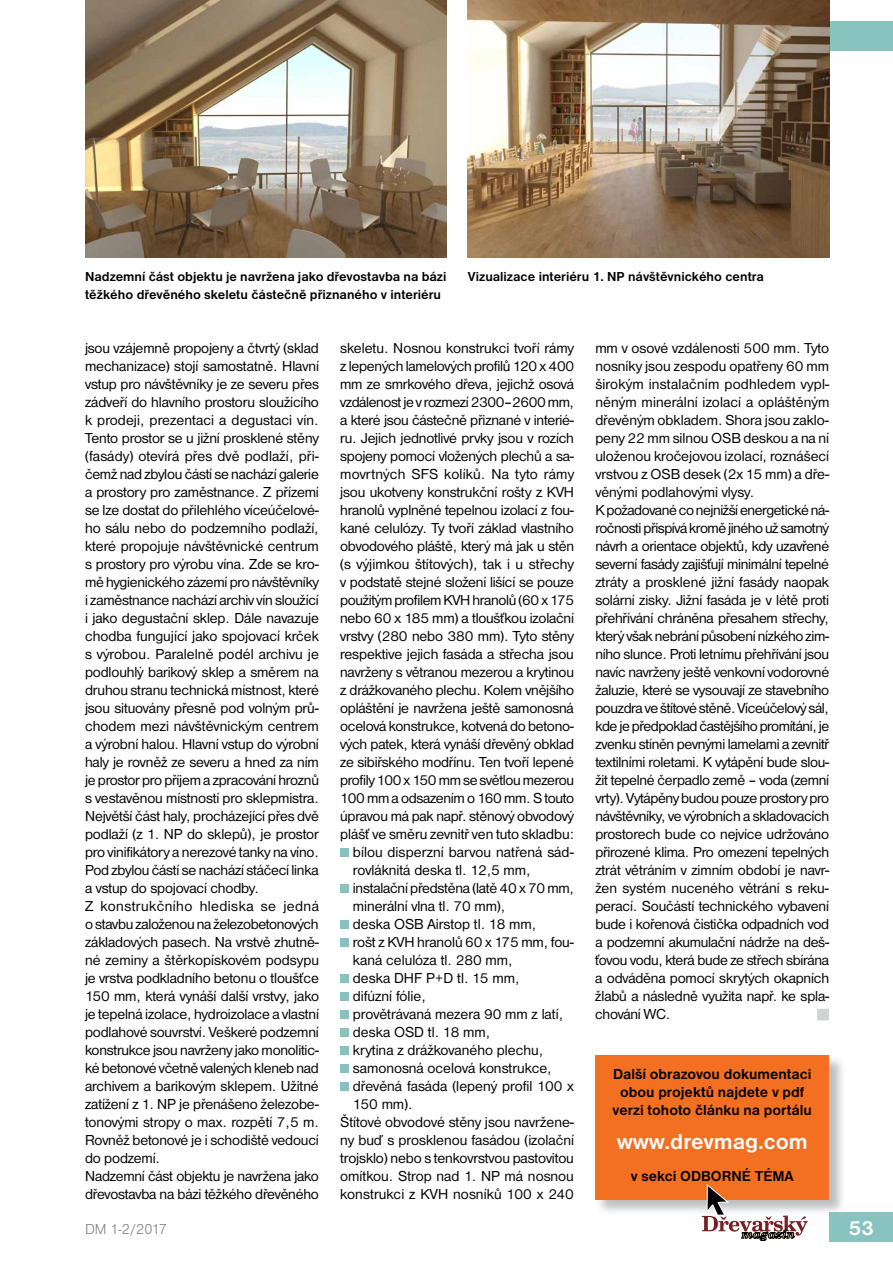
<style>
.page{position:relative;width:893px;height:1263px;background:#fff}
.page>*{position:absolute;margin:0;border:0;box-sizing:border-box;transform-origin:0 0}
.t1{font:700 22.5px "Nimbus San DEE";color:#fff}
.t2{font:700 21px "Nimbus San DEE";color:#fff}
.t3{font:15px/18px "Nimbus San DEE";letter-spacing:-.01em;color:#000}
.t4{font:700 15px/18px "Nimbus San DEE";color:#000;text-align:center}
.t5{font:15px "Nimbus San DEE";letter-spacing:.01em;color:#000}
.t6{font:15px "Nimbus San DEE Ligh";letter-spacing:-.02em;color:#808285}
.t7{font:700 13.5px/18px "Nimbus San DEE";color:#000}
</style>
<div class="page">
<div style="left:829px;top:1212px;width:64px;height:30px;background:#89c3c0"></div>
<div style="left:829px;top:21px;width:64px;height:30px;background:#89c3c0"></div>
<div style="left:340px;top:848px;width:9px;height:9px;background:#89c3c0"></div>
<div style="left:340px;top:884px;width:9px;height:9px;background:#89c3c0"></div>
<div style="left:340px;top:920px;width:9px;height:9px;background:#89c3c0"></div>
<div style="left:340px;top:938px;width:9px;height:9px;background:#89c3c0"></div>
<div style="left:340px;top:974px;width:9px;height:9px;background:#89c3c0"></div>
<div style="left:340px;top:992px;width:9px;height:9px;background:#89c3c0"></div>
<div style="left:340px;top:1010px;width:9px;height:9px;background:#89c3c0"></div>
<div style="left:340px;top:1028px;width:9px;height:9px;background:#89c3c0"></div>
<div style="left:340px;top:1046px;width:9px;height:9px;background:#89c3c0"></div>
<div style="left:340px;top:1064px;width:9px;height:9px;background:#89c3c0"></div>
<div style="left:340px;top:1082px;width:9px;height:9px;background:#89c3c0"></div>
<div style="left:596px;top:1055px;width:250px;height:161px;background:#a7a9ac;opacity:.75"></div>
<div style="left:595px;top:1055px;width:234px;height:144px;background:#f36f21"></div>
<svg style="left:702px;top:1184px;width:106px;height:57px"></svg>
<img style="left:85px;top:0;width:361px;height:257px">
<img style="left:468px;top:0;width:361px;height:258px">
<div style="left:818px;top:1009px;width:11px;height:11px;background:#d1d3d4"></div>
<p class="t7" style="left:85px;top:268px;width:363px">Nadzemní část objektu je navržena jako dřevostavba na bázi těžkého dřevěného skeletu částečně přiznaného v interiéru</p>
<p class="t7" style="left:468px;top:268px;width:298px">Vizualizace interiéru 1. NP návštěvnického centra</p>
<p class="t3" style="left:85px;top:340px;width:236px">jsou vzájemně propojeny a čtvrtý (sklad mechanizace) stojí samostatně. Hlavní vstup pro návštěvníky je ze severu přes zádveří do hlavního prostoru sloužícího k prodeji, prezentaci a degustaci vín.<br>Tento prostor se u jižní prosklené stěny (fasády) otevírá přes dvě podlaží, při&shy;čemž nad zbylou částí se nachází galerie a prostory pro zaměstnance. Z přízemí se lze dostat do přilehlého víceúčelové&shy;ho sálu nebo do podzemního podlaží, které propojuje návštěvnické centrum s prostory pro výrobu vína. Zde se kro&shy;mě hygienického zázemí pro návštěvníky i zaměstnance nachází archiv vín sloužící i jako degustační sklep. Dále navazuje chodba fungující jako spojovací krček s výrobou. Paralelně podél archivu je podlouhlý barikový sklep a směrem na druhou stranu technická místnost, které jsou situovány přesně pod volným prů&shy;chodem mezi návštěvnickým centrem a výrobní halou. Hlavní vstup do výrobní haly je rovněž ze severu a hned za ním je prostor pro příjem a zpracování hroznů s vestavěnou místností pro sklepmistra.<br>Největší část haly, procházející přes dvě podlaží (z 1. NP do sklepů), je prostor pro vinifikátory a nerezové tanky na víno.<br>Pod zbylou částí se nachází stáčecí linka a vstup do spojovací chodby.<br>Z konstrukčního hlediska se jedná o stavbu založenou na železobetonových základových pasech. Na vrstvě zhutně&shy;né zeminy a štěrkopískovém podsypu je vrstva podkladního betonu o tloušťce 150 mm, která vynáší další vrstvy, jako je tepelná izolace, hydroizolace a vlastní podlahové souvrství. Veškeré podzemní konstrukce jsou navrženy jako monolitic&shy;ké betonové včetně valených kleneb nad archivem a barikovým sklepem. Užitné zatížení z 1. NP je přenášeno železobe&shy;tonovými stropy o max. rozpětí 7,5 m.<br>Rovněž betonové je i schodiště vedoucí do podzemí.<br>Nadzemní část objektu je navržena jako dřevostavba na bázi těžkého dřevěného</p>
<p class="t3" style="left:340px;top:339px;width:235px">skeletu. Nosnou konstrukci tvoří rámy</p>
<p class="t3" style="left:340px;top:357px;width:236px">z lepených lamelových profilů 120 x 400</p>
<p class="t3" style="left:340px;top:375px;width:235px">mm ze smrkového dřeva, jejichž osová</p>
<p class="t3" style="left:340px;top:393px;width:235px">vzdálenost je v rozmezí 2300–2600 mm,</p>
<p class="t3" style="left:340px;top:411px;width:235px">a které jsou částečně přiznané v interié-</p>
<p class="t3" style="left:340px;top:429px;width:235px">ru. Jejich jednotlivé prvky jsou v rozích</p>
<p class="t3" style="left:340px;top:447px;width:235px">spojeny pomocí vložených plechů a sa-</p>
<p class="t5" style="left:340px;top:466px;width:235px">movrtných SFS kolíků. Na tyto rámy</p>
<p class="t3" style="left:340px;top:483px;width:235px">jsou ukotveny konstrukční rošty z KVH</p>
<p class="t3" style="left:340px;top:501px;width:235px">hranolů vyplněné tepelnou izolací z fou-</p>
<p class="t3" style="left:340px;top:519px;width:235px">kané celulózy. Ty tvoří základ vlastního</p>
<p class="t3" style="left:340px;top:537px;width:235px">obvodového pláště, který má jak u stěn</p>
<p class="t3" style="left:340px;top:555px;width:235px">(s výjimkou štítových), tak i u střechy</p>
<p class="t3" style="left:340px;top:573px;width:235px">v podstatě stejné složení lišící se pouze</p>
<p class="t3" style="left:340px;top:591px;width:235px">použitým profilem KVH hranolů (60 x 175</p>
<p class="t3" style="left:340px;top:609px;width:235px">nebo 60 x 185 mm) a tloušťkou izolační</p>
<p class="t3" style="left:340px;top:627px;width:235px">vrstvy (280 nebo 380 mm). Tyto stěny</p>
<p class="t3" style="left:340px;top:645px;width:235px">respektive jejich fasáda a střecha jsou</p>
<p class="t3" style="left:340px;top:663px;width:235px">navrženy s větranou mezerou a krytinou</p>
<p class="t3" style="left:340px;top:681px;width:235px">z drážkovaného plechu. Kolem vnějšího</p>
<p class="t3" style="left:340px;top:699px;width:235px">opláštění je navržena ještě samonosná</p>
<p class="t3" style="left:340px;top:717px;width:235px">ocelová konstrukce, kotvená do betono-</p>
<p class="t3" style="left:340px;top:735px;width:235px">vých patek, která vynáší dřevěný obklad</p>
<p class="t3" style="left:340px;top:753px;width:235px">ze sibiřského modřínu. Ten tvoří lepené</p>
<p class="t3" style="left:340px;top:771px;width:235px">profily 100 x 150 mm se světlou mezerou</p>
<p class="t3" style="left:340px;top:789px;width:235px">100 mm a odsazením o 160 mm. S touto</p>
<p class="t3" style="left:340px;top:807px;width:235px">úpravou má pak např. stěnový obvodový</p>
<p class="t3" style="left:340px;top:825px;width:235px">plášť ve směru zevnitř ven tuto skladbu:</p>
<p class="t3" style="left:353px;top:843px;width:223px">bílou disperzní barvou natřená sád-</p>
<p class="t3" style="left:353px;top:861px;width:179px">rovláknitá deska tl. 12,5 mm,</p>
<p class="t3" style="left:353px;top:879px;width:223px">instalační předstěna (latě 40 x 70 mm,</p>
<p class="t3" style="left:353px;top:897px;width:154px">minerální vlna tl. 70 mm),</p>
<p class="t3" style="left:353px;top:915px;width:185px">deska OSB Airstop tl. 18 mm,</p>
<p class="t3" style="left:353px;top:933px;width:223px">rošt z KVH hranolů 60 x 175 mm, fou-</p>
<p class="t3" style="left:353px;top:951px;width:161px">kaná celulóza tl. 280 mm,</p>
<p class="t3" style="left:353px;top:969px;width:168px">deska DHF P+D tl. 15 mm,</p>
<p class="t3" style="left:353px;top:987px;width:75px">difúzní fólie,</p>
<p class="t3" style="left:353px;top:1005px;width:212px">provětrávaná mezera 90 mm z latí,</p>
<p class="t3" style="left:353px;top:1023px;width:139px">deska OSD tl. 18 mm,</p>
<p class="t3" style="left:353px;top:1041px;width:192px">krytina z drážkovaného plechu,</p>
<p class="t3" style="left:353px;top:1059px;width:200px">samonosná ocelová konstrukce,</p>
<p class="t3" style="left:353px;top:1077px;width:223px">dřevěná fasáda (lepený profil 100 x</p>
<p class="t3" style="left:353px;top:1095px;width:61px">150 mm).</p>
<p class="t3" style="left:340px;top:1113px;width:235px">Štítové obvodové stěny jsou navržene-</p>
<p class="t3" style="left:340px;top:1131px;width:235px">ny buď s prosklenou fasádou (izolační</p>
<p class="t3" style="left:340px;top:1149px;width:235px">trojsklo) nebo s tenkovrstvou pastovitou</p>
<p class="t3" style="left:340px;top:1167px;width:235px">omítkou. Strop nad 1. NP má nosnou</p>
<p class="t3" style="left:340px;top:1185px;width:235px">konstrukci z KVH nosníků 100 x 240</p>
<p class="t3" style="left:595px;top:340px;width:236px">mm v osové vzdálenosti 500 mm. Tyto nosníky jsou zespodu opatřeny 60 mm širokým instalačním podhledem vypl&shy;něným minerální izolací a opláštěným dřevěným obkladem. Shora jsou zaklo&shy;peny 22 mm silnou OSB deskou a na ní uloženou kročejovou izolací, roznášecí vrstvou z OSB desek (2x 15 mm) a dře&shy;věnými podlahovými vlysy.<br>K požadované co nejnižší energetické ná&shy;ročnosti přispívá kromě jiného už samotný návrh a orientace objektů, kdy uzavřené severní fasády zajišťují minimální tepelné ztráty a prosklené jižní fasády naopak solární zisky. Jižní fasáda je v létě proti přehřívání chráněna přesahem střechy, který však nebrání působení nízkého zim&shy;ního slunce. Proti letnímu přehřívání jsou navíc navrženy ještě venkovní vodorovné žaluzie, které se vysouvají ze stavebního pouzdra ve štítové stěně. Víceúčelový sál, kde je předpoklad častějšího promítání, je zvenku stíněn pevnými lamelami a zevnitř textilními roletami. K vytápění bude slou&shy;žit tepelné čerpadlo země – voda (zemní vrty). Vytápěny budou pouze prostory pro návštěvníky, ve výrobních a skladovacích prostorech bude co nejvíce udržováno přirozené klima. Pro omezení tepelných ztrát větráním v zimním období je navr&shy;žen systém nuceného větrání s reku&shy;perací. Součástí technického vybavení bude i kořenová čistička odpadních vod a podzemní akumulační nádrže na deš&shy;ťovou vodu, která bude ze střech sbírána a odváděna pomocí skrytých okapních žlabů a následně využita např. ke spla&shy;chování WC.</p>
<p class="t4" style="left:613px;top:1065px;width:201px">Další obrazovou dokumentaci obou projektů najdete v pdf verzi tohoto článku na portálu</p>
<h1 class="t1" style="left:617px;top:1129px;width:193px">www.drevmag.com</h1>
<p class="t4" style="left:631px;top:1167px;width:165px">v sekci ODBORNÉ TÉMA</p>
<p class="t6" style="left:85px;top:1220px;width:83px">DM 1-2/2017</p>
<h2 class="t2" style="left:848px;top:1216px;width:28px">53</h2>
</div>
